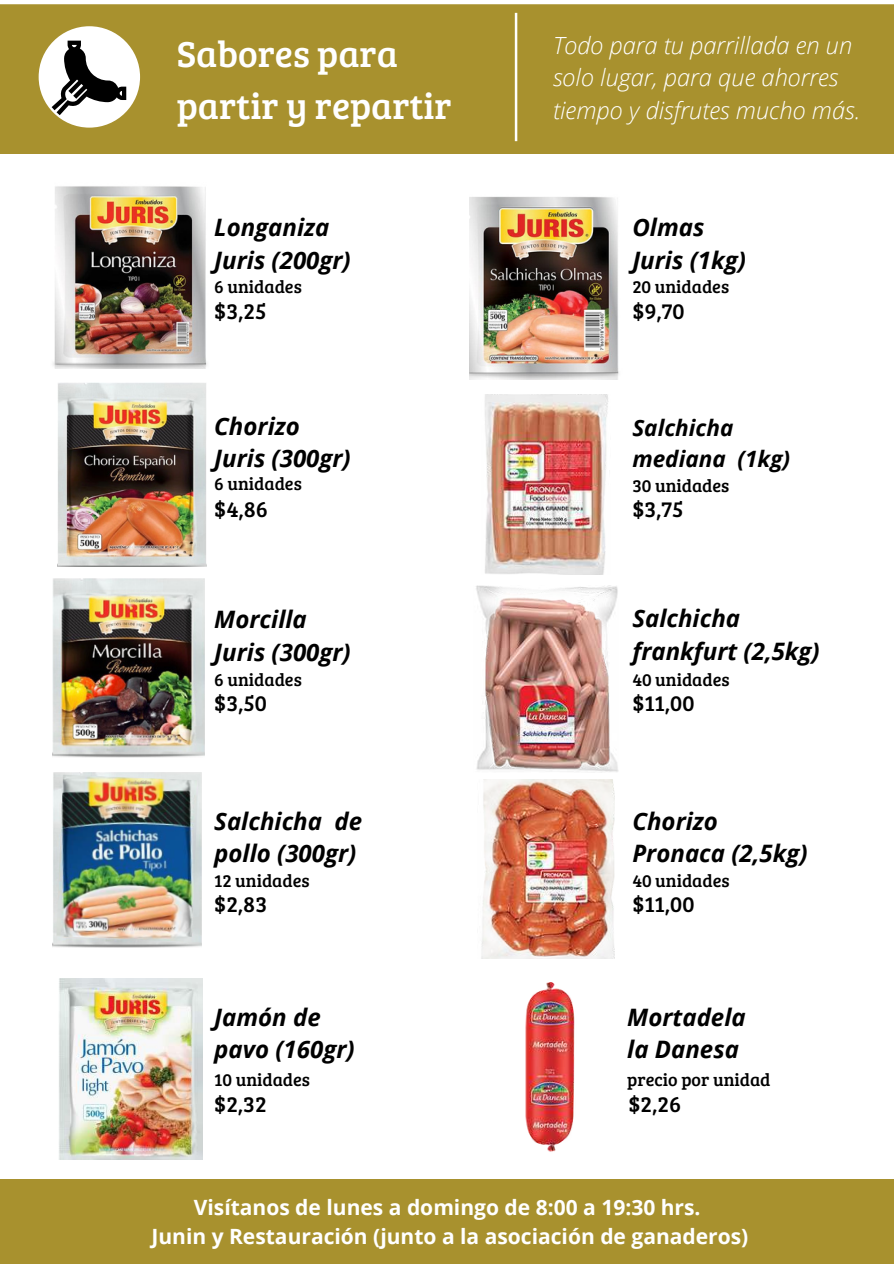
<style>
.page{position:relative;width:894px;height:1264px;background:#fff}
.page>*{position:absolute;margin:0;border:0;box-sizing:border-box;transform-origin:0 0}
.t1{font:37.2px/52.1px "Bree Serif";color:#fff}
.t2{font:italic 700 24px/32.8px "Open Sans";color:#000}
.t3{font:italic 300 23.7px/32.4px "Open Sans";color:#fff}
.t4{font:22.5px "Bree Serif";color:#000}
.t5{font:italic 700 22.5px/31.2px "Open Sans";color:#000}
.t6{font:700 21px/28.7px "Open Sans";color:#fff;text-align:center}
.t7{font:21px "Bree Serif";color:#fff}
.t8{font:18px "Bree Serif";color:#000}
</style>
<div class="page">
<img style="left:53px;top:186px;width:154px;height:182px">
<img style="left:469px;top:196px;width:150px;height:183px">
<div style="left:0;top:0;width:893px;height:154px;background:#a8912e"></div>
<hr style="left:0;top:0;width:893px;height:4px;background:#fff">
<svg style="left:38px;top:13px;width:480px;height:129px"></svg>
<div style="left:0;top:1179px;width:893px;height:84px;background:#a8912e"></div>
<img style="left:58px;top:382px;width:148px;height:184px">
<img style="left:52px;top:578px;width:152px;height:179px">
<img style="left:59px;top:978px;width:143px;height:181px">
<img style="left:52px;top:772px;width:149px;height:175px">
<img style="left:56px;top:774px;width:142px;height:167px">
<img style="left:476px;top:585px;width:142px;height:187px">
<img style="left:485px;top:394px;width:124px;height:180px">
<img style="left:481px;top:779px;width:133px;height:179px">
<img style="left:525px;top:982px;width:50px;height:170px">
<h1 class="t1" style="left:177px;top:26px;width:276px">Sabores para partir y repartir</h1>
<p class="t2" style="left:214px;top:210px;width:138px">Longaniza<br>Juris (200gr)</p>
<p class="t3" style="left:553px;top:28px;width:308px">Todo para tu parrillada en un solo lugar, para que ahorres tiempo y disfrutes mucho más.</p>
<p class="t2" style="left:632px;top:210px;width:115px">Olmas<br>Juris (1kg)</p>
<p class="t8" style="left:214px;top:274px;width:89px">6 unidades</p>
<p class="t8" style="left:632px;top:274px;width:98px">20 unidades</p>
<p class="t4" style="left:214px;top:294px;width:54px">$3,25</p>
<p class="t2" style="left:214px;top:409px;width:138px">Chorizo<br>Juris (300gr)</p>
<p class="t8" style="left:214px;top:470px;width:89px">6 unidades</p>
<p class="t4" style="left:214px;top:493px;width:55px">$4,86</p>
<p class="t2" style="left:214px;top:602px;width:138px">Morcilla<br>Juris (300gr)</p>
<p class="t8" style="left:214px;top:666px;width:89px">6 unidades</p>
<p class="t4" style="left:214px;top:686px;width:54px">$3,50</p>
<p class="t2" style="left:214px;top:803px;width:149px">Salchicha de pollo (300gr)</p>
<p class="t8" style="left:214px;top:867px;width:97px">12 unidades</p>
<p class="t4" style="left:214px;top:888px;width:54px">$2,83</p>
<p class="t2" style="left:214px;top:999px;width:142px">Jamón de pavo (160gr)</p>
<p class="t8" style="left:214px;top:1066px;width:97px">10 unidades</p>
<p class="t4" style="left:214px;top:1087px;width:54px">$2,32</p>
<p class="t4" style="left:632px;top:294px;width:54px">$9,70</p>
<p class="t5" style="left:632px;top:412px;width:159px">Salchicha mediana (1kg)</p>
<p class="t8" style="left:632px;top:472px;width:98px">30 unidades</p>
<p class="t4" style="left:632px;top:493px;width:53px">$3,75</p>
<p class="t2" style="left:632px;top:601px;width:189px">Salchicha frankfurt (2,5kg)</p>
<p class="t8" style="left:632px;top:666px;width:99px">40 unidades</p>
<p class="t4" style="left:632px;top:686px;width:64px">$11,00</p>
<p class="t2" style="left:632px;top:803px;width:177px">Chorizo<br>Pronaca (2,5kg)</p>
<p class="t8" style="left:632px;top:867px;width:99px">40 unidades</p>
<p class="t4" style="left:632px;top:888px;width:64px">$11,00</p>
<p class="t2" style="left:627px;top:999px;width:120px">Mortadela la Danesa</p>
<p class="t8" style="left:627px;top:1066px;width:145px">precio por unidad</p>
<p class="t4" style="left:628px;top:1087px;width:54px">$2,26</p>
<p class="t6" style="left:151px;top:1192px;width:598px">Visítanos de lunes a domingo de 8:00 a 19:30 hrs.<br>Junin y Restauración (junto a la asociación de ganaderos)</p>
<p class="t7" style="left:181px;top:1229px;width:301px">Dirección: Junin y Restauración</p>
<p class="t7" style="left:586px;top:1229px;width:184px">Entrega a domicilio</p>
</div>
